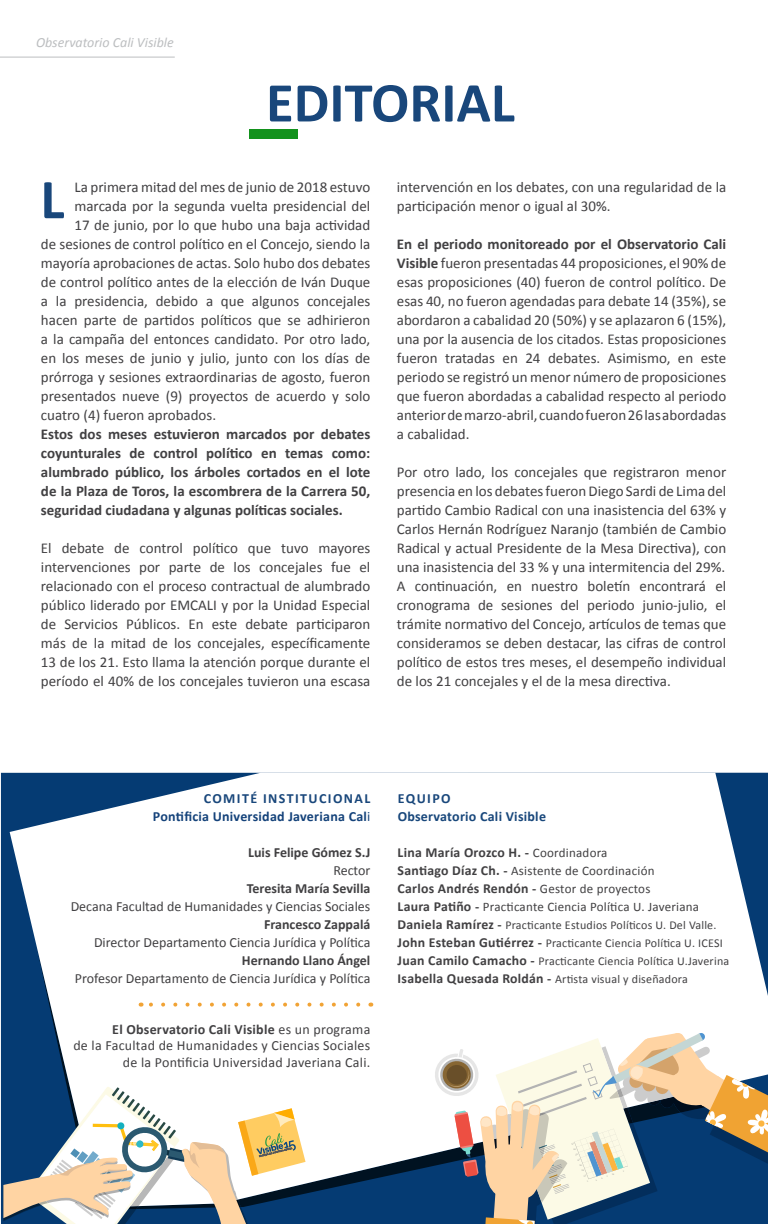
<style>
.page{position:relative;width:768px;height:1224px;background:#fff}
.page>*{position:absolute;margin:0;border:0;box-sizing:border-box;transform-origin:0 0}
.t1{font:700 56.7px "Calibri";color:#19477b}
.t2{font:15px/19px "Calibri";color:#414042;text-align:justify}
.t3{font:700 15px/19px "Calibri";color:#414042;text-align:justify}
.t4{font:14px "Calibri";color:#414042}
.t5{font:14px/16.8px "Calibri";letter-spacing:.02em;color:#414042;text-align:right}
.t6{font:700 14px "Calibri";color:#414042}
.t7{font:700 14px/18px "Calibri";letter-spacing:.02em;color:#14427a;text-align:right}
.t8{font:italic 14px "Calibri";color:#bcbec0}
.t9{font:700 14px "Calibri";letter-spacing:.02em;color:#18477b}
.t10{font:700 14px "Calibri";letter-spacing:.1em;color:#19477b}
.t11{font:700 13.8px "Calibri";letter-spacing:.02em;color:#414042}
.t12{font:13px "Calibri";letter-spacing:.02em;color:#414042}
.t13{font:12px/18px "Calibri";letter-spacing:.02em;color:#414042}
.s1{font-weight:700}
.s2{color:#19477b}
.s3{font-weight:400}
.s4{font-weight:700;color:#fff}
.s5{font-size:14px}
.s6{font-weight:400;font-size:13px}
.s7{font-weight:700;font-size:13.8px}
.s8{font-weight:700;font-size:14px}
</style>
<div class="page">
<hr style="left:0;top:57px;width:175px;height:1px;background:#bcbec0">
<svg style="left:10px;top:773px;width:758px;height:434px"></svg>
<div style="left:249px;top:130px;width:48px;height:9px;background:#13921d"></div>
<svg style="left:141px;top:1003px;width:217px;height:4px"></svg>
<svg style="left:3px;top:1087px;width:303px;height:137px"></svg>
<svg style="left:431px;top:1032px;width:337px;height:192px"></svg>
<p class="t8" style="left:36px;top:32px;width:139px">Observatorio Cali Visible</p>
<h1 class="t1" style="left:266px;top:66px;width:250px">EDITORIAL</h1>
<h1 class="t1" style="left:40px;top:163px;width:25px">L</h1>
<p class="t2" style="left:74px;top:178px;width:297px">La primera mitad del mes de junio de 2018 estuvo</p>
<p class="t2" style="left:74px;top:197px;width:297px">marcada por la segunda vuelta presidencial del</p>
<p class="t2" style="left:74px;top:216px;width:297px">17 de junio, por lo que hubo una baja actividad</p>
<p class="t2" style="left:41px;top:235px;width:331px">de sesiones de control político en el Concejo, siendo la</p>
<p class="t2" style="left:41px;top:254px;width:331px">mayoría aprobaciones de actas. Solo hubo dos debates</p>
<p class="t2" style="left:41px;top:273px;width:331px">de control político antes de la elección de Iván Duque</p>
<p class="t2" style="left:41px;top:292px;width:331px">a la presidencia, debido a que algunos concejales</p>
<p class="t2" style="left:41px;top:311px;width:331px">hacen parte de partidos políticos que se adhirieron</p>
<p class="t2" style="left:41px;top:330px;width:331px">a la campaña del entonces candidato. Por otro lado,</p>
<p class="t2" style="left:41px;top:349px;width:331px">en los meses de junio y julio, junto con los días de</p>
<p class="t2" style="left:41px;top:368px;width:331px">prórroga y sesiones extraordinarias de agosto, fueron</p>
<p class="t2" style="left:41px;top:387px;width:331px">presentados nueve (9) proyectos de acuerdo y solo</p>
<p class="t2" style="left:41px;top:406px;width:177px">cuatro (4) fueron aprobados.</p>
<p class="t3" style="left:41px;top:425px;width:331px">Estos dos meses estuvieron marcados por debates coyunturales de control político en temas como: alumbrado público, los árboles cortados en el lote de la Plaza de Toros, la escombrera de la Carrera 50, seguridad ciudadana y algunas políticas sociales.</p>
<p class="t2" style="left:41px;top:539px;width:331px">El debate de control político que tuvo mayores intervenciones por parte de los concejales fue el relacionado con el proceso contractual de alumbrado público liderado por EMCALI y por la Unidad Especial de Servicios Públicos. En este debate participaron más de la mitad de los concejales, específicamente 13 de los 21. Esto llama la atención porque durante el período el 40% de los concejales tuvieron una escasa</p>
<p class="t2" style="left:397px;top:178px;width:331px">intervención en los debates, con una regularidad de la participación menor o igual al 30%.</p>
<p class="t2" style="left:397px;top:235px;width:331px"><span class="s1">En el periodo monitoreado por el Observatorio Cali Visible</span> fueron presentadas 44 proposiciones, el 90% de esas proposiciones (40) fueron de control político. De esas 40, no fueron agendadas para debate 14 (35%), se abordaron a cabalidad 20 (50%) y se aplazaron 6 (15%), una por la ausencia de los citados. Estas proposiciones fueron tratadas en 24 debates. Asimismo, en este periodo se registró un menor número de proposiciones que fueron abordadas a cabalidad respecto al periodo anterior de marzo-abril, cuando fueron 26 las abordadas a cabalidad.</p>
<p class="t2" style="left:397px;top:463px;width:331px">Por otro lado, los concejales que registraron menor presencia en los debates fueron Diego Sardi de Lima del partido Cambio Radical con una inasistencia del 63% y Carlos Hernán Rodríguez Naranjo (también de Cambio Radical y actual Presidente de la Mesa Directiva), con una inasistencia del 33 % y una intermitencia del 29%.<br>A continuación, en nuestro boletín encontrará el cronograma de sesiones del periodo junio-julio, el trámite normativo del Concejo, artículos de temas que consideramos se deben destacar, las cifras de control político de estos tres meses, el desempeño individual de los 21 concejales y el de la mesa directiva.</p>
<p class="t7" style="left:153px;top:789px;width:219px"><span class="s2">COMITÉ INSTITUCIONAL<br></span>Pontificia Universidad Javeriana Cal<span class="s3">i</span></p>
<p class="t6" style="left:248px;top:843px;width:124px">Luis Felipe Gómez S.J</p>
<p class="t4" style="left:333px;top:861px;width:39px">Rector</p>
<p class="t6" style="left:247px;top:879px;width:125px">Teresita María Sevilla</p>
<p class="t4" style="left:71px;top:897px;width:301px">Decana Facultad de Humanidades y Ciencias Sociales</p>
<p class="t6" style="left:264px;top:915px;width:108px">Francesco Zappalá</p>
<p class="t4" style="left:94px;top:933px;width:278px">Director Departamento Ciencia Jurídica y Política</p>
<p class="t6" style="left:242px;top:951px;width:130px">Hernando Llano Ángel</p>
<p class="t4" style="left:75px;top:969px;width:297px">Profesor Departamento de Ciencia Jurídica y Política</p>
<p class="t5" style="left:73px;top:1021px;width:299px"><span class="s4">El</span> <span class="s1">El Observatorio Cali Visible</span> es un programa<br>de la Facultad de Humanidades y Ciencias Sociales de la Pontificia Universidad Javeriana Cali.</p>
<p class="t10" style="left:398px;top:790px;width:54px">EQUIPO</p>
<p class="t9" style="left:398px;top:808px;width:150px">Observatorio Cali Visible</p>
<p class="t11" style="left:398px;top:844px;width:211px">Lina María Orozco H. <span class="s5">-</span> <span class="s6">Coordinadora</span></p>
<p class="t12" style="left:398px;top:863px;width:258px"><span class="s7">Santiago Díaz Ch. -</span> Asistente de Coordinación</p>
<p class="t11" style="left:398px;top:880px;width:254px">Carlos Andrés Rendón - <span class="s6">Gestor de proyectos</span></p>
<p class="t12" style="left:398px;top:899px;width:303px"><span class="s7">Laura Patiño -</span> Practicante Ciencia Política U. Javeriana</p>
<p class="t13" style="left:398px;top:916px;width:333px"><span class="s7">Daniela Ramírez -</span> Practicante Estudios Políticos U. Del Valle.<br><span class="s7">John Esteban Gutiérrez</span> <span class="s8">-</span> Practicante Ciencia Política U. ICESI <span class="s7">Juan Camilo Camacho</span> <span class="s8">-</span> Practicante Ciencia Política U.Javerina <span class="s7">Isabella Quesada Roldán -</span> Artista visual y diseñadora</p>
</div>
